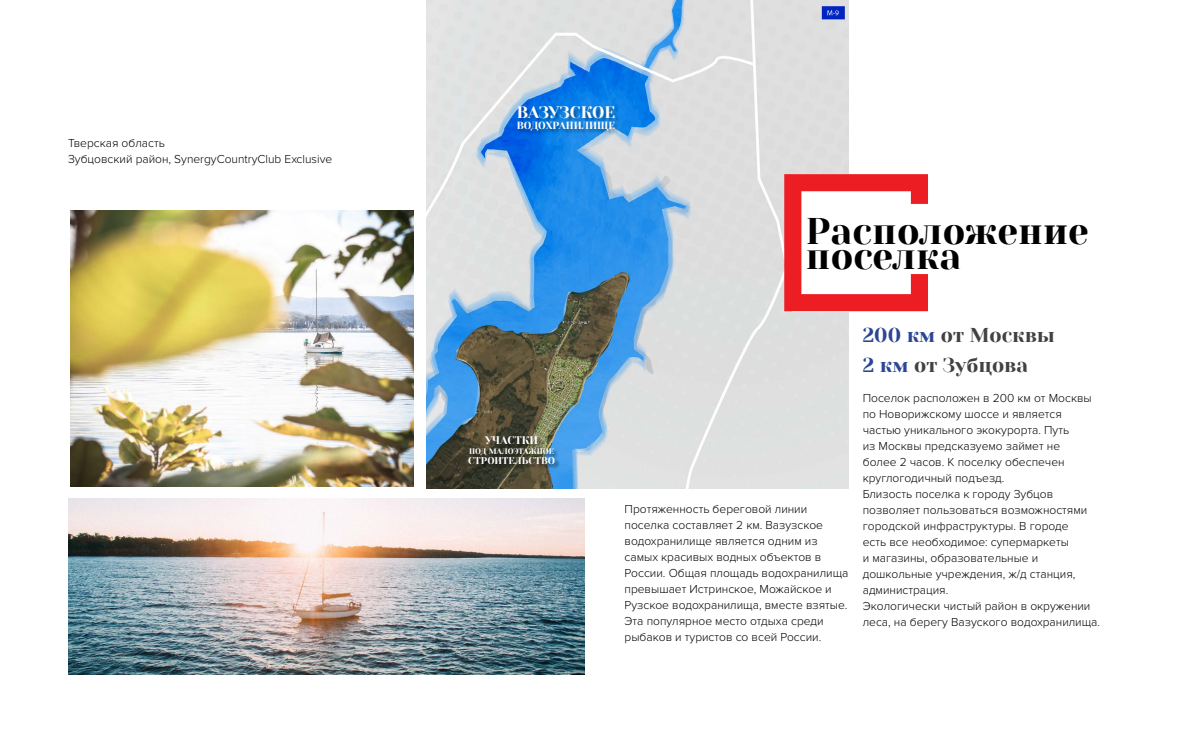
<style>
.page{position:relative;width:1191px;height:738px;background:#fff}
.page>*{position:absolute;margin:0;border:0;box-sizing:border-box;transform-origin:0 0}
.t1{font:37px "Yeseva One";color:#000}
.t2{font:20px/30px "Yeseva One";color:#414042}
.t3{font:16.7px "Yeseva One";letter-spacing:-.01em;color:#fff}
.t4{font:300 12px/16px "Proxima Nova";color:#000}
.t5{font:11px "Yeseva One";color:#fff}
.t6{font:10.3px "Yeseva One";color:#fff}
.t7{font:9.8px "Yeseva One";color:#fff}
.t8{font:8px "Yeseva One";color:#fff}
.s1{color:#2b4692}
</style>
<div class="page">
<img style="left:426px;top:0;width:422px;height:488px">
<img style="left:71px;top:210px;width:342px;height:276px">
<img style="left:68px;top:498px;width:517px;height:175px">
<div style="left:468px;top:435px;width:92px;height:34px;background:#000;opacity:.62"></div>
<div style="left:517px;top:106px;width:102px;height:29px;background:#000;opacity:.34"></div>
<svg style="left:784px;top:174px;width:144px;height:137px"></svg>
<p class="t4" style="left:68px;top:135px;width:266px">Тверская область<br>Зубцовский район, SynergyCountryClub Exclusive</p>
<h3 class="t3" style="left:517px;top:102px;width:100px">ВАЗУЗСКОЕ</h3>
<p class="t6" style="left:517px;top:119px;width:100px">ВОДОХРАНИЛИЩЕ</p>
<p class="t5" style="left:485px;top:433px;width:55px">УЧАСТКИ</p>
<p class="t8" style="left:469px;top:446px;width:86px">ПОД МАЛОЭТАЖНОЕ</p>
<p class="t7" style="left:468px;top:454px;width:88px">СТРОИТЕЛЬСТВО</p>
<h1 class="t1" style="left:806px;top:209px;width:284px">Расположение</h1>
<h1 class="t1" style="left:806px;top:234px;width:157px">поселка</h1>
<p class="t4" style="left:624px;top:500px;width:225px">Протяженность береговой линии поселка составляет 2 км. Вазузское водохранилище является одним из самых красивых водных объектов в России. Общая площадь водохранилища превышает Истринское, Можайское и Рузское водохранилища, вместе взятые.<br>Эта популярное место отдыха среди рыбаков и туристов со всей России.</p>
<h2 class="t2" style="left:862px;top:320px;width:194px"><span class="s1">200 км</span> от Москвы<br><span class="s1">2 км</span> от Зубцова</h2>
<p class="t4" style="left:862px;top:390px;width:239px">Поселок расположен в 200 км от Москвы по Новорижскому шоссе и является частью уникального экокурорта. Путь<br>из Москвы предсказуемо займет не<br>более 2 часов. К поселку обеспечен круглогодичный подъезд.<br>Близость поселка к городу Зубцов позволяет пользоваться возможностями городской инфраструктуры. В городе<br>есть все необходимое: супермаркеты<br>и магазины, образовательные и дошкольные учреждения, ж/д станция, администрация.<br>Экологически чистый район в окружении леса, на берегу Вазуского водохранилища.</p>
</div>
